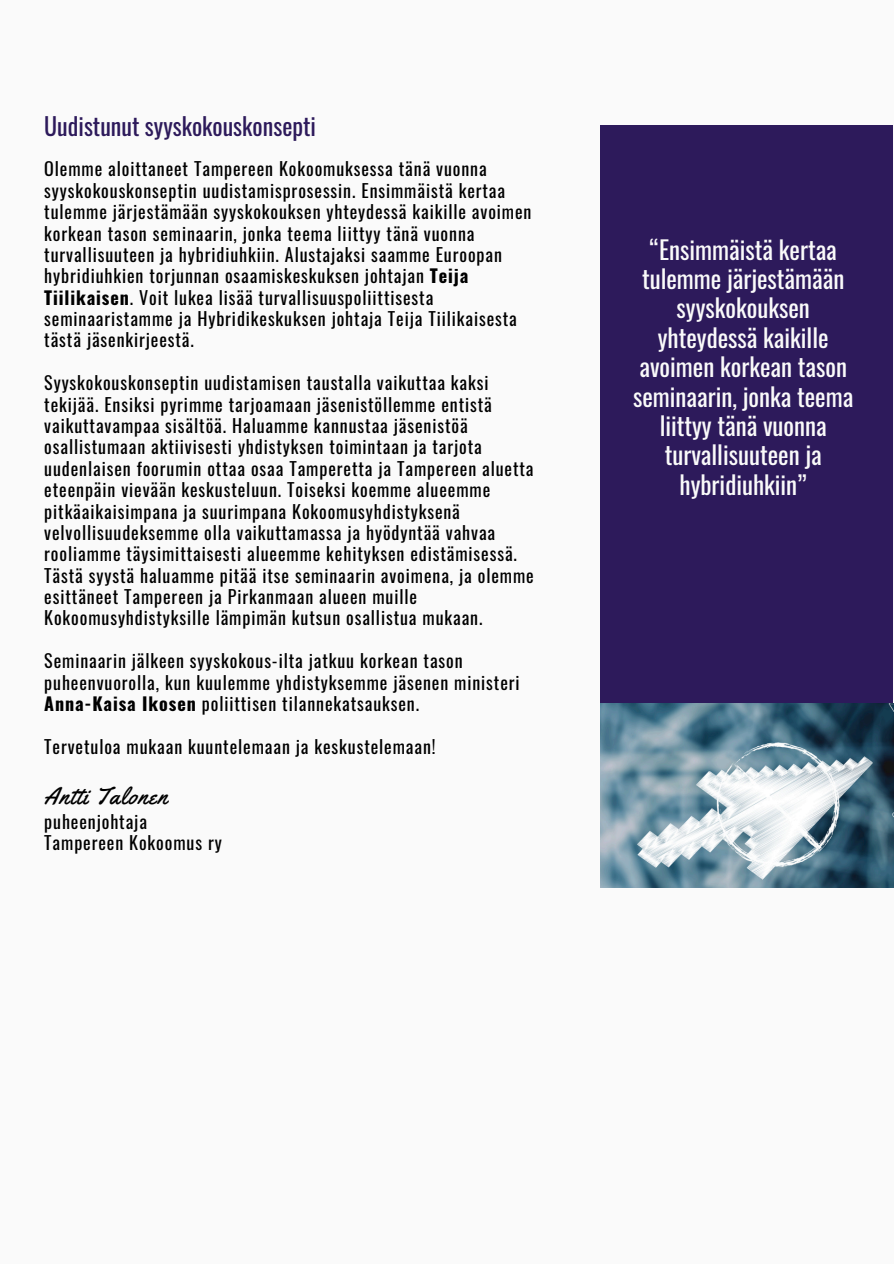
<style>
.page{position:relative;width:894px;height:1264px;background:#fff}
.page>*{position:absolute;margin:0;border:0;box-sizing:border-box;transform-origin:0 0}
.t1{font:24.9px/29.4px "Oswald";color:#fafafa;text-align:center}
.t2{font:24px "Oswald";color:#2d1a5b}
.t3{font:24px "Yellowtail";letter-spacing:.05em;color:#000}
.t4{font:18px/21.3px "Oswald";letter-spacing:.05em;color:#000}
.s1{font-weight:700}
</style>
<div class="page">
<div style="left:0;top:0;width:893px;height:1263px;background:#fafafa"></div>
<div style="left:600px;top:125px;width:292px;height:577px;background:#2d1a5b"></div>
<img style="left:600px;top:703px;width:292px;height:184px">
<p class="t2" style="left:44px;top:107px;width:273px">Uudistunut syyskokouskonsepti</p>
<p class="t4" style="left:44px;top:157px;width:488px">Olemme aloittaneet Tampereen Kokoomuksessa tänä vuonna syyskokouskonseptin uudistamisprosessin. Ensimmäistä kertaa tulemme järjestämään syyskokouksen yhteydessä kaikille avoimen korkean tason seminaarin, jonka teema liittyy tänä vuonna turvallisuuteen ja hybridiuhkiin. Alustajaksi saamme Euroopan hybridiuhkien torjunnan osaamiskeskuksen johtajan <span class="s1">Teija Tiilikaisen</span>. Voit lukea lisää turvallisuuspoliittisesta seminaaristamme ja Hybridikeskuksen johtaja Teija Tiilikaisesta tästä jäsenkirjeestä.</p>
<p class="t4" style="left:44px;top:371px;width:491px">Syyskokouskonseptin uudistamisen taustalla vaikuttaa kaksi tekijää. Ensiksi pyrimme tarjoamaan jäsenistöllemme entistä vaikuttavampaa sisältöä. Haluamme kannustaa jäsenistöä osallistumaan aktiivisesti yhdistyksen toimintaan ja tarjota uudenlaisen foorumin ottaa osaa Tamperetta ja Tampereen aluetta eteenpäin vievään keskusteluun. Toiseksi koemme alueemme pitkäaikaisimpana ja suurimpana Kokoomusyhdistyksenä velvollisuudeksemme olla vaikuttamassa ja hyödyntää vahvaa rooliamme täysimittaisesti alueemme kehityksen edistämisessä.<br>Tästä syystä haluamme pitää itse seminaarin avoimena, ja olemme esittäneet Tampereen ja Pirkanmaan alueen muille Kokoomusyhdistyksille lämpimän kutsun osallistua mukaan.</p>
<p class="t4" style="left:44px;top:649px;width:477px">Seminaarin jälkeen syyskokous-ilta jatkuu korkean tason puheenvuorolla, kun kuulemme yhdistyksemme jäsenen ministeri<br><span class="s1">Anna-Kaisa Ikosen</span> poliittisen tilannekatsauksen.</p>
<p class="t4" style="left:44px;top:735px;width:393px">Tervetuloa mukaan kuuntelemaan ja keskustelemaan!</p>
<h1 class="t3" style="left:44px;top:781px;width:124px">Antti Talonen</h1>
<p class="t4" style="left:44px;top:810px;width:104px">puheenjohtaja</p>
<h2 class="t4" style="left:44px;top:831px;width:179px">Tampereen Kokoomus ry</h2>
<p class="t1" style="left:632px;top:234px;width:222px">“Ensimmäistä kertaa tulemme järjestämään syyskokouksen yhteydessä kaikille avoimen korkean tason seminaarin, jonka teema liittyy tänä vuonna turvallisuuteen ja hybridiuhkiin”</p>
</div>
